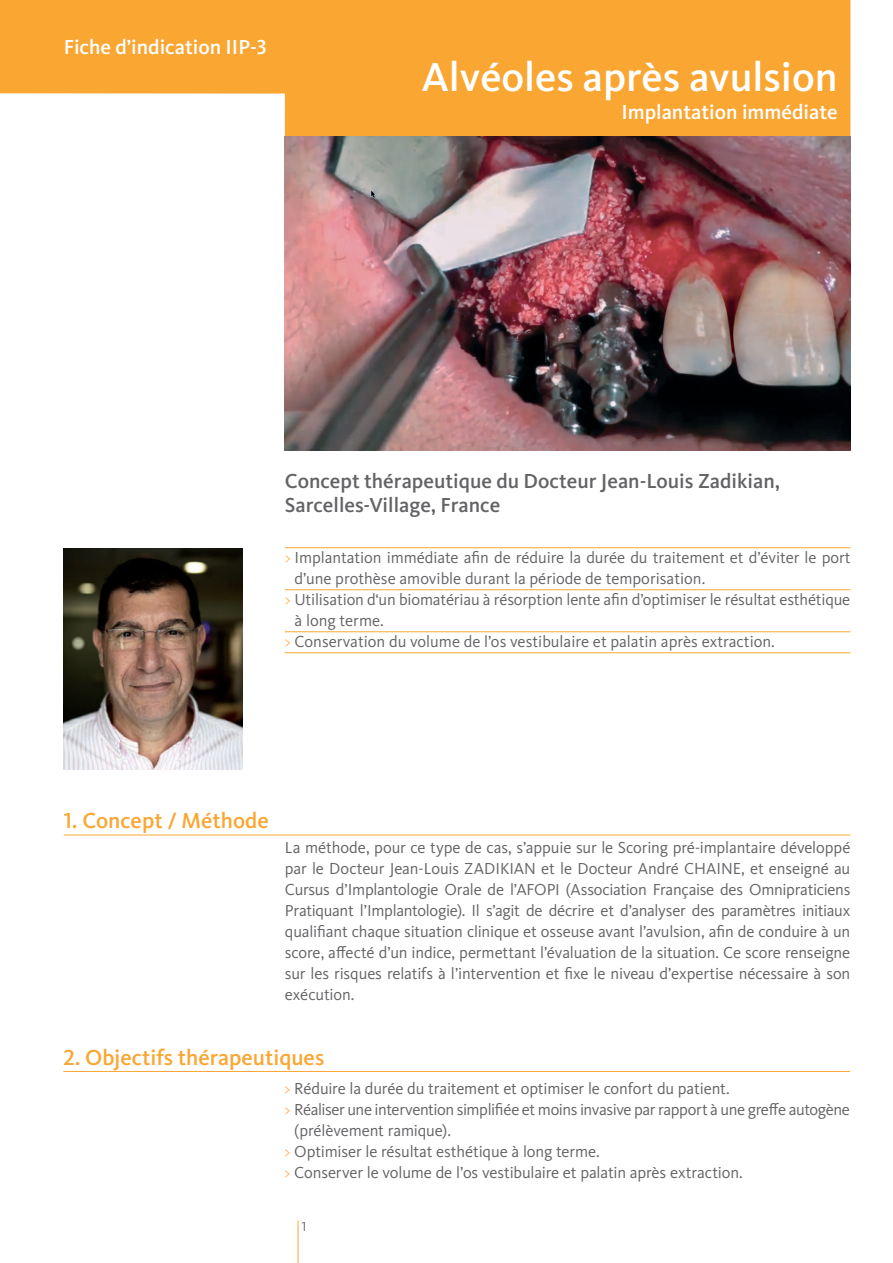
<style>
.page{position:relative;width:893px;height:1263px;background:#fff}
.page>*{position:absolute;margin:0;border:0;box-sizing:border-box;transform-origin:0 0}
.t1{font:500 42px "Kievit OT";color:#fff}
.Zwischentitel{font:500 22.5px "Kievit OT";color:#faa633}
.t2{font:500 21px/24px "Kievit OT";color:#636366}
.t3{font:500 21px "Kievit OT";color:#fff}
.SF{font:16.5px/21px "Kievit OT";letter-spacing:-.005em;color:#636366}
.CC_texte{font:16.5px/21px "Kievit OT";letter-spacing:-.01em;color:#636366}
.t4{font:13.5px "Kievit OT";color:#636366}
.s1{color:#fcba66}
</style>
<div class="page">
<svg style="left:0;top:0;width:850px;height:136px;background:#faaf48"></svg>
<img style="left:285px;top:136px;width:565px;height:315px">
<hr style="left:285px;top:547px;width:565px;height:1px;background:#faa633">
<hr style="left:285px;top:589px;width:565px;height:1px;background:#faa633">
<hr style="left:285px;top:631px;width:565px;height:1px;background:#faa633">
<hr style="left:285px;top:652px;width:565px;height:1px;background:#faa633">
<hr style="left:298px;top:1220px;width:1px;height:43px;background:#faa633">
<hr style="left:64px;top:835px;width:786px;height:1px;background:#faa633">
<img style="left:64px;top:549px;width:178px;height:221px">
<hr style="left:63px;top:1071px;width:787px;height:1px;background:#faa633">
<p class="t3" style="left:64px;top:35px;width:204px">Fiche d’indication IIP-3</p>
<p class="t1" style="left:422px;top:51px;width:418px">Alvéoles après avulsion</p>
<p class="t3" style="left:621px;top:99px;width:218px">Implantation immédiate</p>
<p class="t2" style="left:285px;top:469px;width:497px">Concept thérapeutique du Docteur Jean-Louis Zadikian,<br>Sarcelles-Village, France</p>
<p class="SF" style="left:295px;top:547px;width:557px;text-indent:-10px"><span class="s1">&gt;</span> Implantation immédiate afin de réduire la durée du traitement et d’éviter le port d’une prothèse amovible durant la période de temporisation.</p>
<p class="SF" style="left:295px;top:589px;width:557px;text-indent:-10px"><span class="s1">&gt;</span> Utilisation d‘un biomatériau à résorption lente afin d’optimiser le résultat esthétique à long terme.</p>
<p class="SF" style="left:285px;top:631px;width:491px"><span class="s1">&gt;</span> Conservation du volume de l’os vestibulaire et palatin après extraction.</p>
<p class="Zwischentitel" style="left:64px;top:807px;width:206px">1. Concept / Méthode</p>
<p class="SF" style="left:285px;top:837px;width:567px;text-align:justify">La méthode, pour ce type de cas, s’appuie sur le Scoring pré-implantaire développé par le Docteur Jean-Louis ZADIKIAN et le Docteur André CHAINE, et enseigné au Cursus d’Implantologie Orale de l’AFOPI (Association Française des Omnipraticiens Pratiquant l’Implantologie). Il s’agit de décrire et d’analyser des paramètres initiaux qualifiant chaque situation clinique et osseuse avant l’avulsion, afin de conduire à un score, affecté d’un indice, permettant l’évaluation de la situation. Ce score renseigne sur les risques relatifs à l’intervention et fixe le niveau d’expertise nécessaire à son exécution.</p>
<p class="Zwischentitel" style="left:63px;top:1043px;width:262px">2. Objectifs thérapeutiques</p>
<p class="CC_texte" style="left:285px;top:1078px;width:447px"><span class="s1">&gt;</span> Réduire la durée du traitement et optimiser le confort du patient.</p>
<p class="CC_texte" style="left:294px;top:1099px;width:557px;text-indent:-10px"><span class="s1">&gt;</span> Réaliser une intervention simplifiée et moins invasive par rapport à une greffe autogène (prélèvement ramique).</p>
<p class="CC_texte" style="left:285px;top:1141px;width:317px"><span class="s1">&gt;</span> Optimiser le résultat esthétique à long terme.</p>
<p class="CC_texte" style="left:285px;top:1162px;width:460px"><span class="s1">&gt;</span> Conserver le volume de l’os vestibulaire et palatin après extraction.</p>
<p class="t4" style="left:302px;top:1218px;width:6px">1</p>
</div>
